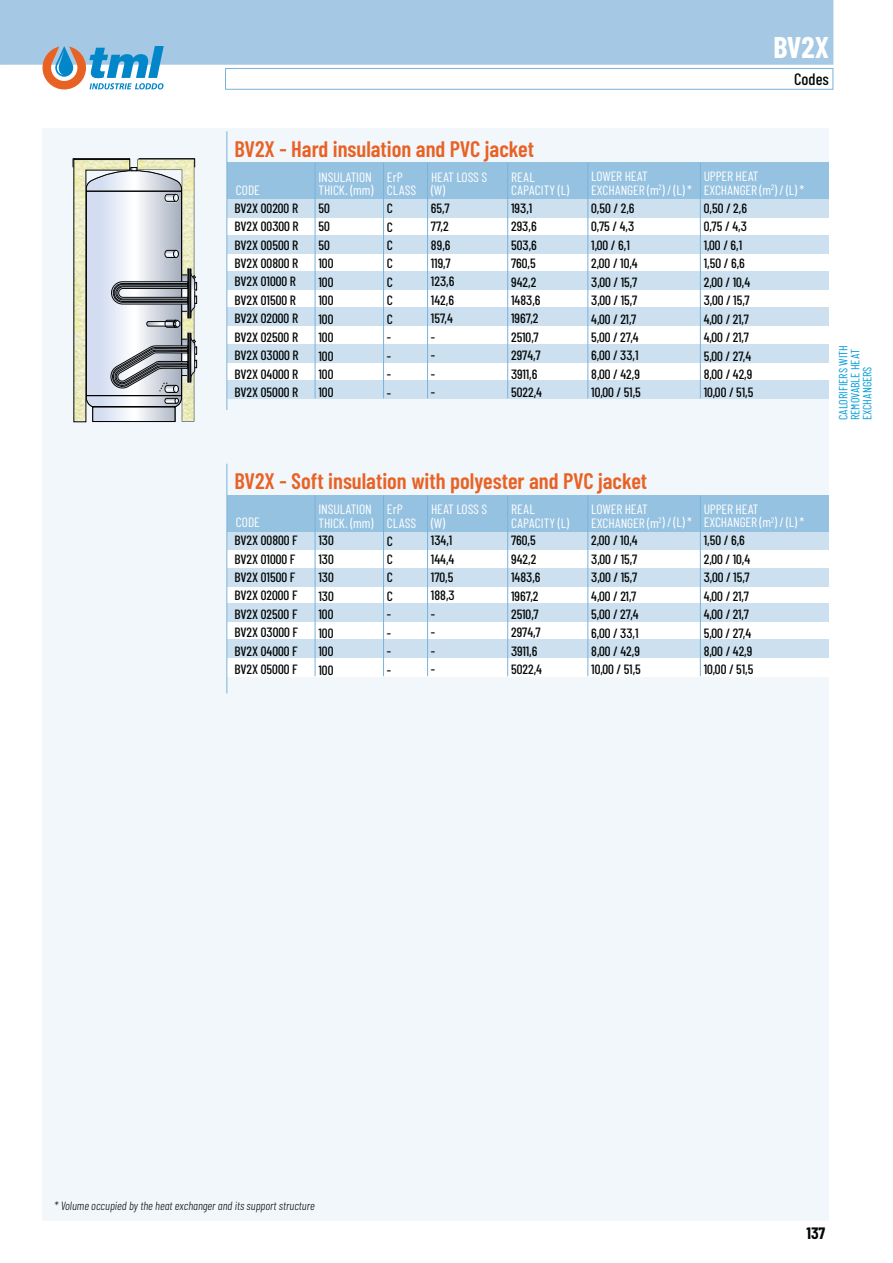
<style>
.page{position:relative;width:893px;height:1263px;background:#fff}
.page>*{position:absolute;margin:0;border:0;box-sizing:border-box;transform-origin:0 0}
.t1{font:700 30px "Barlow Condensed";color:#fff}
.t2{font:600 22.5px "Barlow Condensed";color:#e86224}
.t3{font:500 16.5px "Barlow Condensed";color:#030806}
.t4{font:700 16.5px "Barlow Condensed";color:#030806}
.t5{font:500 13.5px/18.5px "Barlow Condensed";color:#030806}
.t6{font:13.5px/13.5px "Barlow Condensed";letter-spacing:-.01em;color:#fff}
.t7{font:italic 300 12px "Barlow Condensed";color:#030806}
.t8{font:12px/12px "Barlow Condensed";color:#009cd9}
</style>
<div class="page">
<div style="left:43px;top:128px;width:786px;height:1092px;background:#f2f7fc"></div>
<svg style="left:73px;top:158px;width:124px;height:264px"></svg>
<div style="left:227px;top:550px;width:602px;height:18px;background:#fff"></div>
<div style="left:227px;top:217px;width:602px;height:19px;background:#fff"></div>
<div style="left:227px;top:622px;width:602px;height:18px;background:#fff"></div>
<div style="left:227px;top:289px;width:602px;height:18px;background:#fff"></div>
<div style="left:227px;top:362px;width:602px;height:18px;background:#fff"></div>
<div style="left:227px;top:586px;width:602px;height:19px;background:#fff"></div>
<div style="left:227px;top:254px;width:602px;height:18px;background:#fff"></div>
<div style="left:227px;top:658px;width:602px;height:18px;background:#fff"></div>
<div style="left:227px;top:326px;width:602px;height:18px;background:#fff"></div>
<div style="left:227px;top:568px;width:602px;height:18px;background:#cde0f0"></div>
<div style="left:227px;top:236px;width:602px;height:18px;background:#cde0f0"></div>
<div style="left:227px;top:640px;width:602px;height:18px;background:#cde0f0"></div>
<div style="left:227px;top:307px;width:602px;height:19px;background:#cde0f0"></div>
<div style="left:227px;top:380px;width:602px;height:19px;background:#cde0f0"></div>
<div style="left:227px;top:603px;width:602px;height:19px;background:#cde0f0"></div>
<div style="left:227px;top:271px;width:602px;height:18px;background:#cde0f0"></div>
<div style="left:227px;top:344px;width:602px;height:18px;background:#cde0f0"></div>
<div style="left:227px;top:532px;width:602px;height:18px;background:#cde0f0"></div>
<div style="left:227px;top:199px;width:602px;height:18px;background:#cde0f0"></div>
<div style="left:227px;top:495px;width:602px;height:37px;background:#96c2e1"></div>
<div style="left:227px;top:163px;width:602px;height:36px;background:#96c2e1"></div>
<div style="left:0;top:0;width:833px;height:64px;background:#a5c8e4"></div>
<div style="left:225px;top:68px;width:608px;height:22px;border:1px solid #79b3d9"></div>
<svg style="left:43px;top:46px;width:121px;height:44px"></svg>
<hr style="left:315px;top:495px;width:1px;height:181px;background:#79b3d9">
<hr style="left:315px;top:163px;width:1px;height:235px;background:#79b3d9">
<hr style="left:383px;top:495px;width:1px;height:181px;background:#79b3d9">
<hr style="left:383px;top:163px;width:1px;height:235px;background:#79b3d9">
<hr style="left:427px;top:495px;width:1px;height:181px;background:#79b3d9">
<hr style="left:427px;top:163px;width:1px;height:235px;background:#79b3d9">
<hr style="left:507px;top:495px;width:1px;height:181px;background:#79b3d9">
<hr style="left:507px;top:163px;width:1px;height:235px;background:#79b3d9">
<hr style="left:588px;top:495px;width:1px;height:181px;background:#79b3d9">
<hr style="left:588px;top:163px;width:1px;height:235px;background:#79b3d9">
<hr style="left:700px;top:495px;width:1px;height:181px;background:#79b3d9">
<hr style="left:700px;top:163px;width:1px;height:235px;background:#79b3d9">
<hr style="left:226px;top:464px;width:1px;height:229px;background:#79b3d9">
<hr style="left:226px;top:131px;width:1px;height:279px;background:#79b3d9">
<h1 class="t1" style="left:773px;top:37px;width:57px">BV2X</h1>
<p class="t3" style="left:794px;top:73px;width:36px">Codes</p>
<h2 class="t2" style="left:234px;top:141px;width:301px">BV2X - Hard insulation and PVC jacket</h2>
<p class="t6" style="left:236px;top:185px;width:26px">CODE</p>
<p class="t6" style="left:318px;top:172px;width:56px">INSULATION<br>THICK. (mm)</p>
<p class="t6" style="left:387px;top:172px;width:31px">ErP<br>CLASS</p>
<p class="t6" style="left:431px;top:172px;width:58px">HEAT LOSS S (W)</p>
<p class="t6" style="left:511px;top:172px;width:60px">REAL<br>CAPACITY (L)</p>
<p class="t6" style="left:591px;top:171px;width:102px">LOWER HEAT<br>EXCHANGER (m<sup>2</sup>) / (L) *</p>
<p class="t6" style="left:704px;top:171px;width:102px">UPPER HEAT<br>EXCHANGER (m<sup>2</sup>) / (L) *</p>
<p class="t5" style="left:234px;top:200px;width:66px">BV2X 00200 R<br>BV2X 00300 R<br>BV2X 00500 R<br>BV2X 00800 R<br>BV2X 01000 R<br>BV2X 01500 R<br>BV2X 02000 R<br>BV2X 02500 R<br>BV2X 03000 R<br>BV2X 04000 R<br>BV2X 05000 R</p>
<p class="t5" style="left:318px;top:200px;width:16px">50<br>50<br>50<br>100<br>100<br>100<br>100<br>100<br>100<br>100<br>100</p>
<p class="t5" style="left:387px;top:200px;width:8px">C<br>C<br>C<br>C<br>C<br>C<br>C - - - -</p>
<p class="t5" style="left:431px;top:200px;width:25px">65,7<br>77,2<br>89,6<br>119,7<br>123,6<br>142,6<br>157,4 -<br>-<br>-<br>-</p>
<p class="t5" style="left:511px;top:200px;width:32px">193,1<br>293,6<br>503,6<br>760,5<br>942,2<br>1483,6<br>1967,2<br>2510,7<br>2974,7<br>3911,6<br>5022,4</p>
<p class="t5" style="left:591px;top:200px;width:51px">0,50 / 2,6<br>0,75 / 4,3<br>1,00 / 6,1<br>2,00 / 10,4<br>3,00 / 15,7<br>3,00 / 15,7<br>4,00 / 21,7<br>5,00 / 27,4<br>6,00 / 33,1<br>8,00 / 42,9<br>10,00 / 51,5</p>
<p class="t5" style="left:704px;top:200px;width:51px">0,50 / 2,6<br>0,75 / 4,3<br>1,00 / 6,1<br>1,50 / 6,6<br>2,00 / 10,4<br>3,00 / 15,7<br>4,00 / 21,7<br>4,00 / 21,7<br>5,00 / 27,4<br>8,00 / 42,9<br>10,00 / 51,5</p>
<p class="t8" style="left:838px;top:420px;width:77px;rotate:-90deg">CALORIFIERS WITH<br>REMOVABLE HEAT<br>EXCHANGERS</p>
<h2 class="t2" style="left:234px;top:474px;width:414px">BV2X - Soft insulation with polyester and PVC jacket</h2>
<p class="t6" style="left:236px;top:517px;width:26px">CODE</p>
<p class="t6" style="left:318px;top:504px;width:56px">INSULATION<br>THICK. (mm)</p>
<p class="t6" style="left:387px;top:504px;width:31px">ErP<br>CLASS</p>
<p class="t6" style="left:431px;top:504px;width:58px">HEAT LOSS S (W)</p>
<p class="t6" style="left:511px;top:504px;width:60px">REAL<br>CAPACITY (L)</p>
<p class="t6" style="left:591px;top:504px;width:102px">LOWER HEAT<br>EXCHANGER (m<sup>2</sup>) / (L) *</p>
<p class="t6" style="left:704px;top:503px;width:102px">UPPER HEAT<br>EXCHANGER (m<sup>2</sup>) / (L) *</p>
<p class="t5" style="left:234px;top:532px;width:65px">BV2X 00800 F<br>BV2X 01000 F<br>BV2X 01500 F<br>BV2X 02000 F<br>BV2X 02500 F<br>BV2X 03000 F<br>BV2X 04000 F<br>BV2X 05000 F</p>
<p class="t5" style="left:318px;top:533px;width:17px;text-align:justify">130<br>130<br>130<br>130<br>100<br>100<br>100<br>100</p>
<p class="t5" style="left:387px;top:533px;width:8px">C<br>C<br>C<br>C - - - -</p>
<p class="t5" style="left:431px;top:532px;width:25px">134,1<br>144,4<br>170,5<br>188,3 -<br>-<br>-<br>-</p>
<p class="t5" style="left:511px;top:533px;width:32px">760,5<br>942,2<br>1483,6<br>1967,2<br>2510,7<br>2974,7<br>3911,6<br>5022,4</p>
<p class="t5" style="left:591px;top:533px;width:51px">2,00 / 10,4<br>3,00 / 15,7<br>3,00 / 15,7<br>4,00 / 21,7<br>5,00 / 27,4<br>6,00 / 33,1<br>8,00 / 42,9<br>10,00 / 51,5</p>
<p class="t5" style="left:704px;top:533px;width:51px">1,50 / 6,6<br>2,00 / 10,4<br>3,00 / 15,7<br>4,00 / 21,7<br>4,00 / 21,7<br>5,00 / 27,4<br>8,00 / 42,9<br>10,00 / 51,5</p>
<p class="t7" style="left:54px;top:1202px;width:262px">* Volume occupied by the heat exchanger and its support structure</p>
<p class="t4" style="left:806px;top:1227px;width:20px">137</p>
</div>
